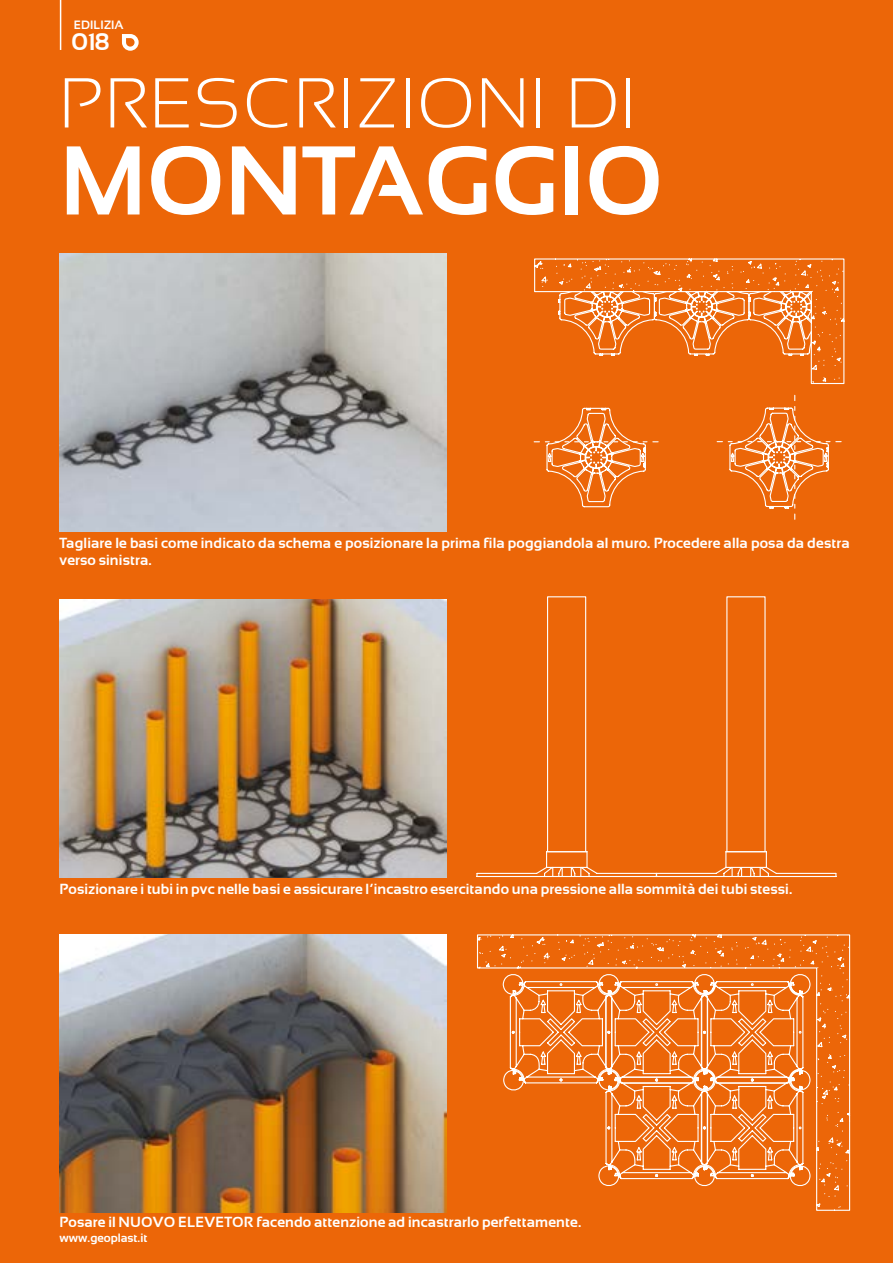
<style>
.page{position:relative;width:893px;height:1263px;background:#ec6608}
.page>*{position:absolute;margin:0;border:0;box-sizing:border-box;transform-origin:0 0}
.t1{font:700 97.5px "Sansation";letter-spacing:-.005em;color:#fff}
.t2{font:300 70.5px "Sansation";letter-spacing:.03em;color:#fff}
.t3{font:700 24px "Sansation";color:#fff}
.t4{font:700 14.55px/17.4px "Sansation";letter-spacing:.01em;color:#fff}
.t5{font:700 12px "Sansation";color:#fff}
</style>
<div class="page">
<img style="left:60px;top:253px;width:386px;height:278px">
<img style="left:60px;top:599px;width:386px;height:278px">
<img style="left:60px;top:935px;width:386px;height:277px">
<svg style="left:533px;top:258px;width:312px;height:223px"></svg>
<svg style="left:557px;top:290px;width:248px;height:219px"></svg>
<svg style="left:545px;top:436px;width:285px;height:33px"></svg>
<svg style="left:477px;top:934px;width:374px;height:277px"></svg>
<svg style="left:502px;top:980px;width:302px;height:209px"></svg>
<svg style="left:476px;top:850px;width:361px;height:28px"></svg>
<div style="left:547px;top:596px;width:39px;height:256px;border:1px solid #fff"></div>
<hr style="left:60px;top:0;width:1px;height:50px;background:#fff">
<svg style="left:122px;top:34px;width:17px;height:17px"></svg>
<p class="t5" style="left:74px;top:18px;width:51px">EDILIZIA</p>
<h3 class="t3" style="left:72px;top:28px;width:39px">018</h3>
<h2 class="t2" style="left:60px;top:64px;width:577px">PRESCRIZIONI DI</h2>
<h1 class="t1" style="left:60px;top:125px;width:605px">MONTAGGIO</h1>
<p class="t4" style="left:60px;top:534px;width:792px">Tagliare le basi come indicato da schema e posizionare la prima fila poggiandola al muro. Procedere alla posa da destra verso sinistra.</p>
<p class="t4" style="left:60px;top:880px;width:734px">Posizionare i tubi in pvc nelle basi e assicurare l’incastro esercitando una pressione alla sommità dei tubi stessi.</p>
<p class="t4" style="left:60px;top:1213px;width:523px">Posare il NUOVO ELEVETOR facendo attenzione ad incastrarlo perfettamente.</p>
<p class="t5" style="left:60px;top:1231px;width:89px">www.geoplast.it</p>
</div>
